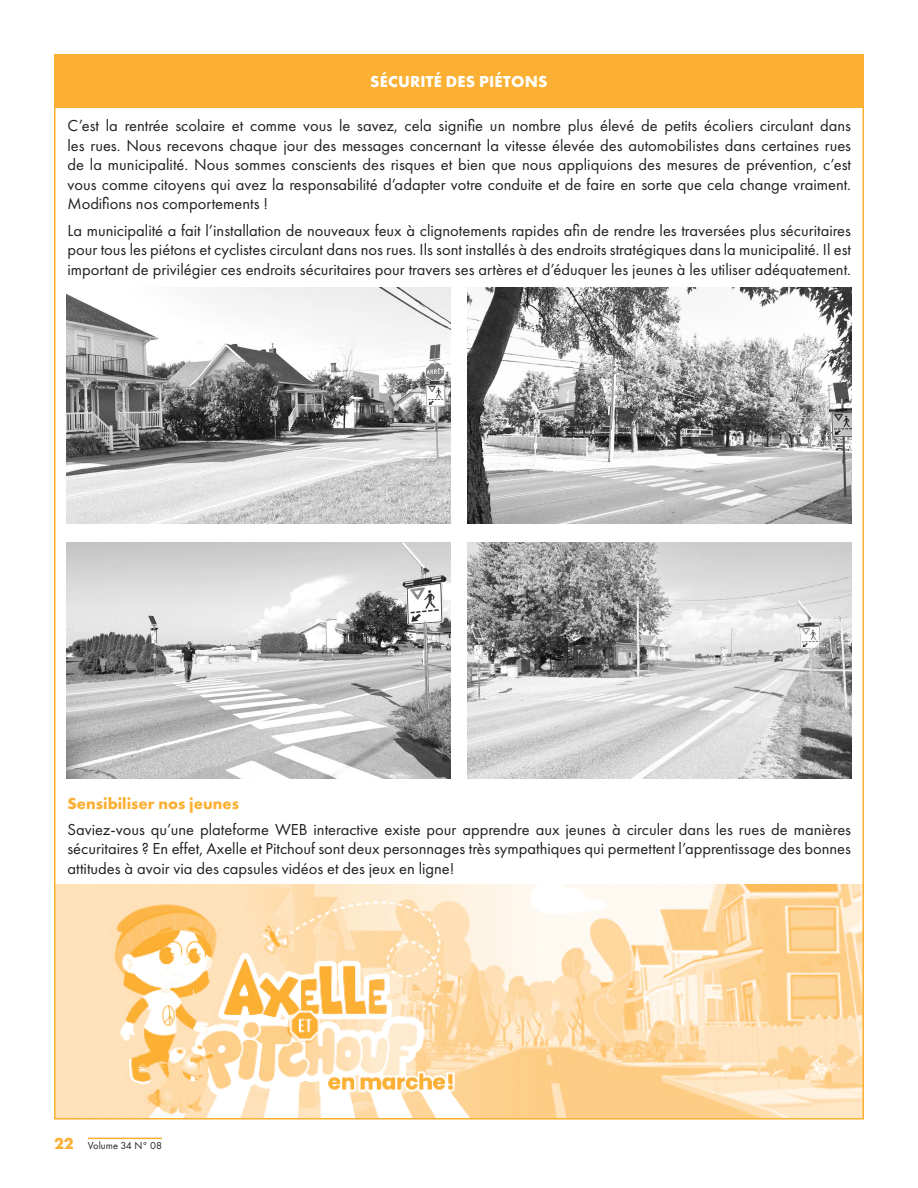
<style>
.page{position:relative;width:918px;height:1188px;background:#fff}
.page>*{position:absolute;margin:0;border:0;box-sizing:border-box;transform-origin:0 0}
.texte{font:16.5px/19.5px "Futura PT";color:#231f20;text-align:justify}
.sous_titre{font:700 16.5px "Futura PT";color:#fbb033}
.sous_titre-2{font:700 16.5px "Futura PT";letter-spacing:.01em;color:#fff}
.texte-2{font:700 16.5px "Futura PT";color:#fbb033}
.texte-3{font:10.5px "Futura PT";color:#231f20}
</style>
<div class="page">
<hr style="left:88px;top:1138px;width:74px;height:1px;background:#fbb033">
<img style="left:57px;top:884px;width:804px;height:233px">
<div style="left:54px;top:54px;width:810px;height:54px;background:#fbb033"></div>
<img style="left:467px;top:287px;width:385px;height:237px">
<img style="left:66px;top:287px;width:385px;height:237px">
<img style="left:467px;top:542px;width:385px;height:237px">
<img style="left:66px;top:542px;width:385px;height:237px">
<p class="sous_titre-2" style="left:370px;top:71px;width:179px">SÉCURITÉ DES PIÉTONS</p>
<p class="texte" style="left:68px;top:116px;width:785px">C’est la rentrée scolaire et comme vous le savez, cela signifie un nombre plus élevé de petits écoliers circulant dans les rues. Nous recevons chaque jour des messages concernant la vitesse élevée des automobilistes dans certaines rues de la municipalité. Nous sommes conscients des risques et bien que nous appliquions des mesures de prévention, c’est vous comme citoyens qui avez la responsabilité d’adapter votre conduite et de faire en sorte que cela change vraiment.<br>Modifions nos comportements !</p>
<p class="texte" style="left:68px;top:220px;width:785px">La municipalité a fait l’installation de nouveaux feux à clignotements rapides afin de rendre les traversées plus sécuritaires pour tous les piétons et cyclistes circulant dans nos rues. Ils sont installés à des endroits stratégiques dans la municipalité. Il est important de privilégier ces endroits sécuritaires pour travers ses artères et d’éduquer les jeunes à les utiliser adéquatement.</p>
<p class="sous_titre" style="left:68px;top:792px;width:173px">Sensibiliser nos jeunes</p>
<p class="texte" style="left:68px;top:820px;width:785px">Saviez-vous qu’une plateforme WEB interactive existe pour apprendre aux jeunes à circuler dans les rues de manières sécuritaires ? En effet, Axelle et Pitchouf sont deux personnages très sympathiques qui permettent l’apprentissage des bonnes attitudes à avoir via des capsules vidéos et des jeux en ligne!</p>
<p class="texte-2" style="left:54px;top:1133px;width:21px">22</p>
<p class="texte-3" style="left:88px;top:1139px;width:76px">Volume 34 N° 08</p>
</div>
